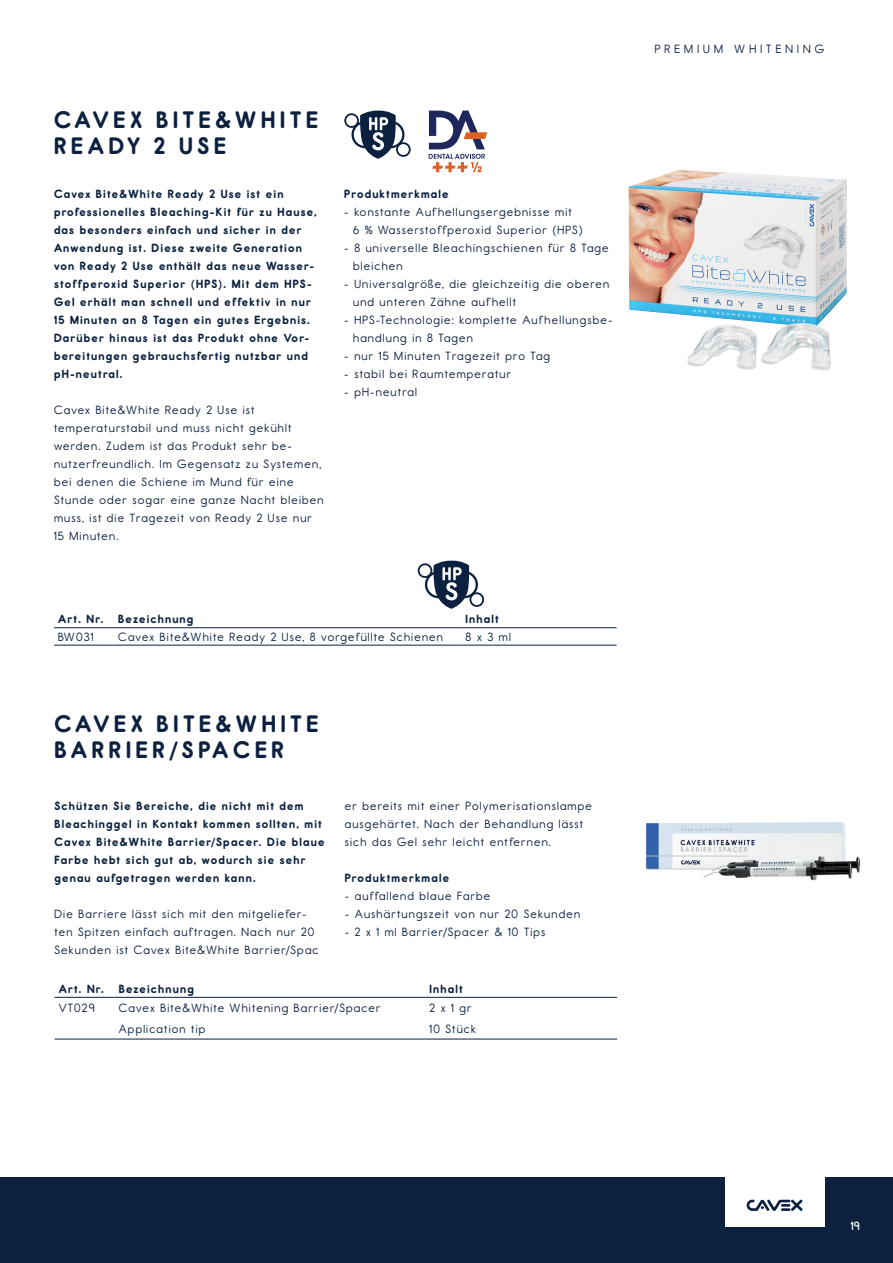
<style>
.page{position:relative;width:893px;height:1263px;background:#fff}
.page>*{position:absolute;margin:0;border:0;box-sizing:border-box;transform-origin:0 0}
.t1{font:700 24px/25.5px "CAVEX Report";letter-spacing:.2em;color:#0b213f}
.t2{font:12px/18px "CAVEX Report";letter-spacing:.1em;color:#0b213f}
.t3{font:700 12px/18px "CAVEX Report";letter-spacing:.1em;color:#0b213f}
.t4{font:12px "CAVEX Report";letter-spacing:.35em;color:#0b213f}
.t5{font:600 12px "CAVEX Report";color:#fff}
</style>
<div class="page">
<div style="left:0;top:1177px;width:893px;height:86px;background:#0b213f"></div>
<div style="left:725px;top:1127px;width:99px;height:99px;background:#fff"></div>
<svg style="left:747px;top:1199px;width:55px;height:12px"></svg>
<img style="left:628px;top:169px;width:219px;height:202px">
<svg style="left:344px;top:111px;width:67px;height:48px"></svg>
<svg style="left:429px;top:111px;width:58px;height:61px"></svg>
<img style="left:646px;top:822px;width:215px;height:59px">
<svg style="left:418px;top:561px;width:66px;height:48px"></svg>
<hr style="left:54px;top:1039px;width:61px;height:1px;background:#0b213f">
<hr style="left:115px;top:1039px;width:310px;height:1px;background:#0b213f">
<hr style="left:425px;top:1039px;width:192px;height:1px;background:#0b213f">
<hr style="left:54px;top:997px;width:61px;height:1px;background:#0b213f">
<hr style="left:115px;top:997px;width:310px;height:1px;background:#0b213f">
<hr style="left:425px;top:997px;width:192px;height:1px;background:#0b213f">
<hr style="left:54px;top:627px;width:60px;height:1px;background:#0b213f">
<hr style="left:114px;top:627px;width:347px;height:1px;background:#0b213f">
<hr style="left:461px;top:627px;width:156px;height:1px;background:#0b213f">
<hr style="left:54px;top:645px;width:60px;height:1px;background:#0b213f">
<hr style="left:114px;top:645px;width:347px;height:1px;background:#0b213f">
<hr style="left:461px;top:645px;width:156px;height:1px;background:#0b213f">
<h1 class="t1" style="left:54px;top:107px;width:265px">CAVEX BITE&amp;WHITE<br>READY 2 USE</h1>
<p class="t3" style="left:54px;top:185px;width:264px">Cavex Bite&amp;White Ready 2 Use ist ein professionelles Bleaching-Kit für zu Hause, das besonders einfach und sicher in der Anwendung ist. Diese zweite Generation von Ready 2 Use enthält das neue Wasser&shy;stoffperoxid Superior (HPS). Mit dem HPS-Gel erhält man schnell und effektiv in nur 15 Minuten an 8 Tagen ein gutes Ergebnis.<br>Darüber hinaus ist das Produkt ohne Vor&shy;bereitungen gebrauchsfertig nutzbar und pH-neutral.</p>
<p class="t2" style="left:54px;top:401px;width:271px">Cavex Bite&amp;White Ready 2 Use ist temperaturstabil und muss nicht gekühlt werden. Zudem ist das Produkt sehr be&shy;nutzerfreundlich. Im Gegensatz zu Systemen, bei denen die Schiene im Mund für eine Stunde oder sogar eine ganze Nacht bleiben muss, ist die Tragezeit von Ready 2 Use nur 15 Minuten.</p>
<p class="t3" style="left:344px;top:185px;width:106px">Produktmerkmale</p>
<p class="t2" style="left:353px;top:203px;width:231px;text-indent:-9px">- konstante Aufhellungsergebnisse mit<br>6 % Wasserstoffperoxid Superior (HPS)</p>
<p class="t2" style="left:353px;top:239px;width:257px;text-indent:-9px">- 8 universelle Bleachingschienen für 8 Tage bleichen</p>
<p class="t2" style="left:353px;top:275px;width:258px;text-indent:-9px">- Universalgröße, die gleichzeitig die oberen und unteren Zähne aufhellt</p>
<p class="t2" style="left:353px;top:311px;width:261px;text-indent:-9px">- HPS-Technologie: komplette Aufhellungsbe&shy;handlung in 8 Tagen</p>
<p class="t2" style="left:344px;top:347px;width:207px">- nur 15 Minuten Tragezeit pro Tag</p>
<p class="t2" style="left:344px;top:365px;width:168px">- stabil bei Raumtemperatur</p>
<p class="t2" style="left:344px;top:383px;width:74px">- pH-neutral</p>
<p class="t3" style="left:58px;top:610px;width:137px">Art. Nr. Bezeichnung</p>
<p class="t3" style="left:466px;top:610px;width:35px">Inhalt</p>
<p class="t2" style="left:58px;top:628px;width:37px">BW031</p>
<p class="t2" style="left:118px;top:628px;width:326px">Cavex Bite&amp;White Ready 2 Use, 8 vorgefüllte Schienen</p>
<p class="t2" style="left:466px;top:628px;width:47px">8 x 3 ml</p>
<h1 class="t1" style="left:54px;top:711px;width:265px">CAVEX BITE&amp;WHITE<br>BARRIER/SPACER</h1>
<p class="t3" style="left:54px;top:797px;width:272px">Schützen Sie Bereiche, die nicht mit dem Bleachinggel in Kontakt kommen sollten, mit Cavex Bite&amp;White Barrier/Spacer. Die blaue Farbe hebt sich gut ab, wodurch sie sehr genau aufgetragen werden kann.</p>
<p class="t2" style="left:54px;top:905px;width:266px">Die Barriere lässt sich mit den mitgeliefer&shy;ten Spitzen einfach auftragen. Nach nur 20<br>Sekunden ist Cavex Bite&amp;White Barrier/Spac</p>
<p class="t2" style="left:345px;top:797px;width:249px">er bereits mit einer Polymerisationslampe ausgehärtet. Nach der Behandlung lässt sich das Gel sehr leicht entfernen.</p>
<p class="t3" style="left:345px;top:869px;width:106px">Produktmerkmale</p>
<p class="t2" style="left:345px;top:887px;width:147px">- auffallend blaue Farbe</p>
<p class="t2" style="left:345px;top:905px;width:237px">- Aushärtungszeit von nur 20 Sekunden</p>
<p class="t2" style="left:345px;top:923px;width:202px">- 2 x 1 ml Barrier/Spacer &amp; 10 Tips</p>
<p class="t3" style="left:59px;top:980px;width:137px">Art. Nr. Bezeichnung</p>
<p class="t3" style="left:429px;top:980px;width:35px">Inhalt</p>
<p class="t2" style="left:59px;top:999px;width:38px">VT029</p>
<p class="t2" style="left:119px;top:999px;width:263px">Cavex Bite&amp;White Whitening Barrier/Spacer</p>
<p class="t2" style="left:429px;top:999px;width:43px">2 x 1 gr</p>
<p class="t2" style="left:119px;top:1020px;width:88px">Application tip</p>
<p class="t2" style="left:429px;top:1020px;width:48px">10 Stück</p>
<p class="t4" style="left:655px;top:42px;width:171px">PREMIUM WHITENING</p>
<p class="t5" style="left:851px;top:1218px;width:11px">19</p>
</div>
